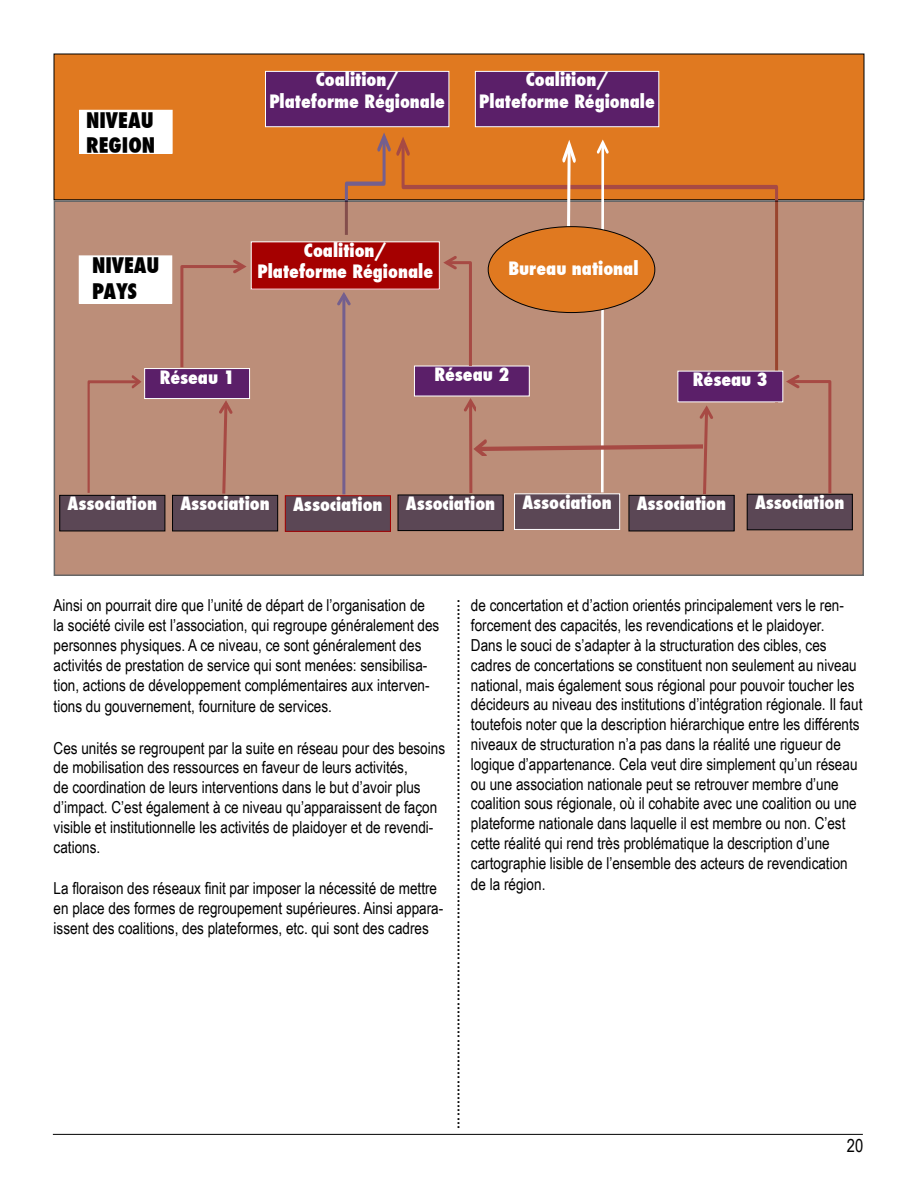
<style>
.page{position:relative;width:918px;height:1188px;background:#fff}
.page>*{position:absolute;margin:0;border:0;box-sizing:border-box;transform-origin:0 0}
.t1{font:800 condensed 21px/25.2px "Futura";color:#000}
.t2{font:800 condensed 18px/21.6px "Futura";color:#fff;text-align:center}
.t3{font:18px "Minion Pro";color:#000}
.t4{font:18px "Arial Narrow";color:#000}
.t5{font:16.5px/19.8px "Arial Narrow";color:#000}
</style>
<div class="page">
<div style="left:54px;top:54px;width:810px;height:146px;background:#e07920"></div>
<div style="left:80px;top:110px;width:92px;height:43px;background:#fff"></div>
<div style="left:266px;top:71px;width:183px;height:56px;background:#5b1f69"></div>
<div style="left:265px;top:71px;width:184px;height:56px;border:1px solid #fff"></div>
<svg style="left:410px;top:185px;width:369px;height:15px"></svg>
<svg style="left:345px;top:132px;width:65px;height:68px"></svg>
<div style="left:54px;top:200px;width:810px;height:376px;background:#bc8e79"></div>
<div style="left:79px;top:256px;width:93px;height:47px;background:#fff"></div>
<div style="left:251px;top:242px;width:188px;height:47px;background:#a50000"></div>
<div style="left:475px;top:71px;width:184px;height:56px;background:#5b1f69"></div>
<div style="left:475px;top:71px;width:184px;height:56px;border:1px solid #fff"></div>
<div style="left:145px;top:369px;width:105px;height:30px;background:#5b1f69"></div>
<div style="left:144px;top:368px;width:106px;height:31px;border:1px solid #fff"></div>
<div style="left:414px;top:366px;width:115px;height:30px;background:#5b1f69"></div>
<div style="left:414px;top:366px;width:115px;height:30px;border:1px solid #fff"></div>
<div style="left:678px;top:371px;width:105px;height:31px;background:#5b1f69"></div>
<div style="left:60px;top:495px;width:105px;height:36px;background:#5b4755"></div>
<div style="left:60px;top:495px;width:105px;height:36px;border:1px solid #000101"></div>
<div style="left:173px;top:495px;width:105px;height:36px;background:#5b4755"></div>
<div style="left:172px;top:495px;width:106px;height:36px;border:1px solid #000101"></div>
<div style="left:285px;top:496px;width:105px;height:35px;background:#5b4755"></div>
<div style="left:285px;top:496px;width:106px;height:36px;border:1px solid #a50000"></div>
<div style="left:398px;top:495px;width:105px;height:36px;background:#5b4755"></div>
<div style="left:398px;top:495px;width:105px;height:36px;border:1px solid #000101"></div>
<div style="left:515px;top:494px;width:105px;height:35px;background:#5b4755"></div>
<div style="left:514px;top:494px;width:106px;height:36px;border:1px solid #fff"></div>
<div style="left:629px;top:495px;width:105px;height:36px;background:#5b4755"></div>
<div style="left:629px;top:495px;width:105px;height:36px;border:1px solid #000101"></div>
<div style="left:747px;top:494px;width:105px;height:36px;background:#5b4755"></div>
<div style="left:747px;top:494px;width:106px;height:36px;border:1px solid #000101"></div>
<hr style="left:53px;top:1134px;width:810px;height:1px;background:#000">
<svg style="left:180px;top:260px;width:67px;height:108px"></svg>
<hr style="left:342px;top:295px;width:3px;height:199px;background:#745f8e">
<svg style="left:337px;top:292px;width:14px;height:14px"></svg>
<svg style="left:87px;top:375px;width:55px;height:118px"></svg>
<svg style="left:219px;top:400px;width:14px;height:94px"></svg>
<svg style="left:786px;top:375px;width:47px;height:119px"></svg>
<svg style="left:443px;top:139px;width:270px;height:355px"></svg>
<p class="t1" style="left:86px;top:108px;width:71px">NIVEAU<br>REGION</p>
<p class="t1" style="left:92px;top:253px;width:69px">NIVEAU<br>PAYS</p>
<p class="t2" style="left:269px;top:69px;width:177px">Coalition/<br>Plateforme Régionale</p>
<p class="t2" style="left:479px;top:69px;width:177px">Coalition/<br>Plateforme Régionale</p>
<p class="t2" style="left:257px;top:240px;width:177px">Coalition/<br>Plateforme Régionale</p>
<p class="t2" style="left:508px;top:258px;width:132px">Bureau national</p>
<p class="t2" style="left:160px;top:366px;width:76px">Réseau 1</p>
<p class="t2" style="left:434px;top:364px;width:76px">Réseau 2</p>
<p class="t2" style="left:693px;top:369px;width:76px">Réseau 3</p>
<p class="t2" style="left:68px;top:493px;width:91px">Association</p>
<p class="t2" style="left:180px;top:493px;width:91px">Association</p>
<p class="t2" style="left:293px;top:493px;width:91px">Association</p>
<p class="t2" style="left:406px;top:493px;width:91px">Association</p>
<p class="t2" style="left:522px;top:492px;width:91px">Association</p>
<p class="t2" style="left:637px;top:493px;width:91px">Association</p>
<p class="t2" style="left:755px;top:492px;width:91px">Association</p>
<p class="t5" style="left:54px;top:595px;width:387px">Ainsi on pourrait dire que l’unité de départ de l’organisation de la société civile est l’association, qui regroupe généralement des personnes physiques. A ce niveau, ce sont généralement des activités de prestation de service qui sont menées: sensibilisa&shy;tion, actions de développement complémentaires aux interven-</p>
<p class="t5" style="left:54px;top:696px;width:280px">tions du gouvernement, fourniture de services.</p>
<p class="t5" style="left:54px;top:737px;width:393px">Ces unités se regroupent par la suite en réseau pour des besoins de mobilisation des ressources en faveur de leurs activités,<br>de coordination de leurs interventions dans le but d’avoir plus d’impact. C’est également à ce niveau qu’apparaissent de façon visible et institutionnelle les activités de plaidoyer et de revendi&shy;cations.</p>
<p class="t5" style="left:54px;top:878px;width:391px">La floraison des réseaux finit par imposer la nécessité de mettre en place des formes de regroupement supérieures. Ainsi appara&shy;issent des coalitions, des plateformes, etc. qui sont des cadres</p>
<p class="t3" style="left:476px;top:599px;width:531px;rotate:90deg">.................................................................................................................................</p>
<p class="t5" style="left:471px;top:595px;width:393px">de concertation et d’action orientés principalement vers le ren&shy;forcement des capacités, les revendications et le plaidoyer.<br>Dans le souci de s’adapter à la structuration des cibles, ces cadres de concertations se constituent non seulement au niveau national, mais également sous régional pour pouvoir toucher les décideurs au niveau des institutions d’intégration régionale. Il faut toutefois noter que la description hiérarchique entre les différents niveaux de structuration n’a pas dans la réalité une rigueur de logique d’appartenance. Cela veut dire simplement qu’un réseau ou une association nationale peut se retrouver membre d’une coalition sous régionale, où il cohabite avec une coalition ou une plateforme nationale dans laquelle il est membre ou non. C’est cette réalité qui rend très problématique la description d’une cartographie lisible de l’ensemble des acteurs de revendication</p>
<p class="t5" style="left:471px;top:874px;width:76px">de la région.</p>
<p class="t4" style="left:847px;top:1132px;width:18px">20</p>
</div>
